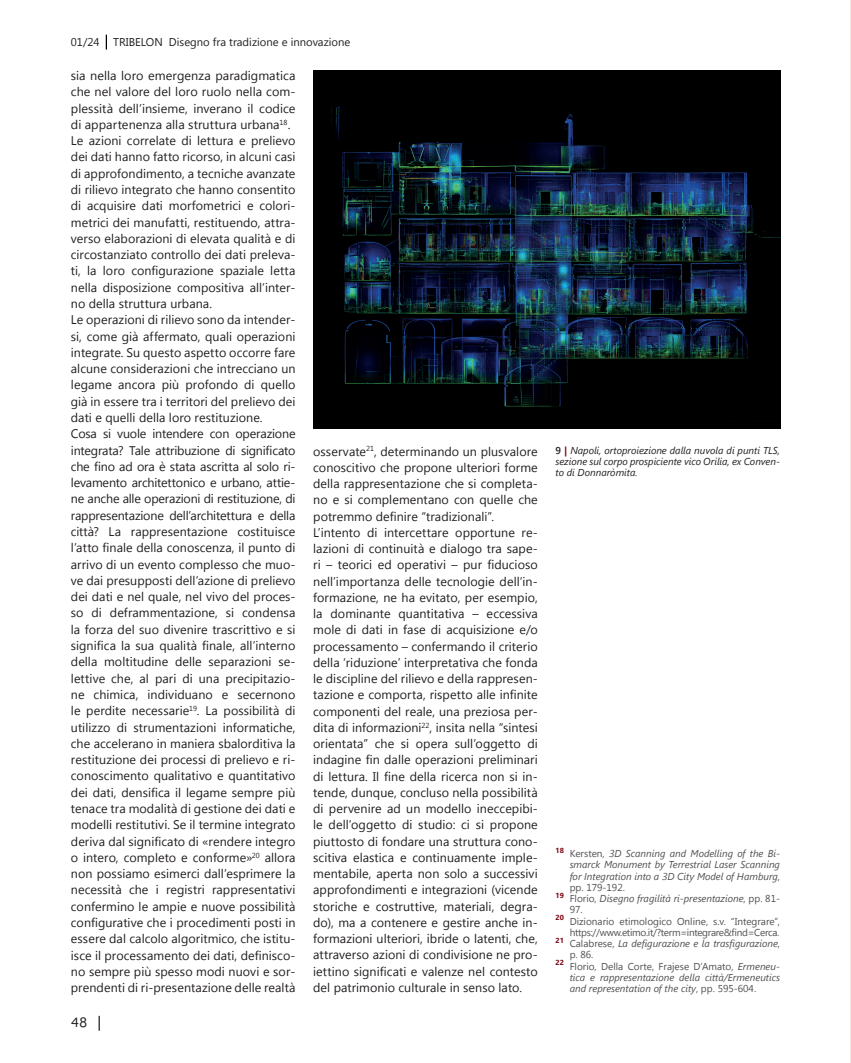
<style>
.page{position:relative;width:851px;height:1063px;background:#fff}
.page>*{position:absolute;margin:0;border:0;box-sizing:border-box;transform-origin:0 0}
.t1{font:12.5px/16.2px "Segoe UI";letter-spacing:.005em;color:#231f20}
.t2{font:12.5px "Sathu";color:#231f20}
.t3{font:11.25px "Segoe UI";color:#231f20}
.t4{font:italic 10px "Segoe UI";color:#505052}
.t5{font:10px "Segoe UI";color:#505052}
.t6{font:italic 10px/11.2px "Segoe UI";color:#231f20;text-align:justify}
.t7{font:10px "Segoe UI";letter-spacing:-.03em;color:#505052}
.s1{font-weight:600;font-style:normal}
.s2{font-weight:700;font-style:normal;color:#7e0412}
.s3{font-style:normal}
.s4{font-style:italic}
</style>
<div class="page">
<svg style="left:850px;top:0;width:1px;height:1063px"></svg>
<svg style="left:106px;top:35px;width:1px;height:15px"></svg>
<svg style="left:99px;top:1016px;width:1px;height:15px"></svg>
<img style="left:313px;top:71px;width:467px;height:358px">
<p class="t3" style="left:71px;top:34px;width:281px">01/24 TRIBELON Disegno fra tradizione e innovazione</p>
<p class="t1" style="left:71px;top:67px;width:226px">sia nella loro emergenza paradigmatica che nel valore del loro ruolo nella com&shy;plessità dell’insieme, inverano il codice di appartenenza alla struttura urbana<sup>18</sup>.<br>Le azioni correlate di lettura e prelievo dei dati hanno fatto ricorso, in alcuni casi di approfondimento, a tecniche avanzate di rilievo integrato che hanno consentito di acquisire dati morfometrici e colori&shy;metrici dei manufatti, restituendo, attra&shy;verso elaborazioni di elevata qualità e di circostanziato controllo dei dati preleva&shy;ti, la loro configurazione spaziale letta nella disposizione compositiva all’inter&shy;no della struttura urbana.<br>Le operazioni di rilievo sono da intender&shy;si, come già affermato, quali operazioni integrate. Su questo aspetto occorre fare alcune considerazioni che intrecciano un legame ancora più profondo di quello già in essere tra i territori del prelievo dei dati e quelli della loro restituzione.<br>Cosa si vuole intendere con operazione integrata? Tale attribuzione di significato che fino ad ora è stata ascritta al solo ri&shy;levamento architettonico e urbano, attie&shy;ne anche alle operazioni di restituzione, di rappresentazione dell’architettura e della città? La rappresentazione costituisce l’atto finale della conoscenza, il punto di arrivo di un evento complesso che muo&shy;ve dai presupposti dell’azione di prelievo dei dati e nel quale, nel vivo del proces&shy;so di deframmentazione, si condensa la forza del suo divenire trascrittivo e si significa la sua qualità finale, all’interno della moltitudine delle separazioni se&shy;lettive che, al pari di una precipitazio&shy;ne chimica, individuano e secernono le perdite necessarie<sup>19</sup>. La possibilità di utilizzo di strumentazioni informatiche, che accelerano in maniera sbalorditiva la restituzione dei processi di prelievo e ri&shy;conoscimento qualitativo e quantitativo dei dati, densifica il legame sempre più tenace tra modalità di gestione dei dati e modelli restitutivi. Se il termine integrato deriva dal significato di «rendere integro o intero, completo e conforme»<sup>20</sup> allora non possiamo esimerci dall’esprimere la necessità che i registri rappresentativi confermino le ampie e nuove possibilità configurative che i procedimenti posti in essere dal calcolo algoritmico, che istitu&shy;isce il processamento dei dati, definisco&shy;no sempre più spesso modi nuovi e sor&shy;prendenti di ri-presentazione delle realtà</p>
<p class="t2" style="left:71px;top:1016px;width:18px">48</p>
<p class="t1" style="left:313px;top:442px;width:226px">osservate<sup>21</sup>, determinando un plusvalore conoscitivo che propone ulteriori forme della rappresentazione che si completa&shy;no e si complementano con quelle che potremmo definire “tradizionali”.<br>L’intento di intercettare opportune re&shy;lazioni di continuità e dialogo tra sape&shy;ri – teorici ed operativi – pur fiducioso nell’importanza delle tecnologie dell’in&shy;formazione, ne ha evitato, per esempio, la dominante quantitativa – eccessiva mole di dati in fase di acquisizione e/o processamento – confermando il criterio della ‘riduzione’ interpretativa che fonda le discipline del rilievo e della rappresen&shy;tazione e comporta, rispetto alle infinite componenti del reale, una preziosa per&shy;dita di informazioni<sup>22</sup>, insita nella “sintesi orientata” che si opera sull’oggetto di indagine fin dalle operazioni preliminari di lettura. Il fine della ricerca non si in&shy;tende, dunque, concluso nella possibilità di pervenire ad un modello ineccepibi&shy;le dell’oggetto di studio: ci si propone piuttosto di fondare una struttura cono&shy;scitiva elastica e continuamente imple&shy;mentabile, aperta non solo a successivi approfondimenti e integrazioni (vicende storiche e costruttive, materiali, degra&shy;do), ma a contenere e gestire anche in&shy;formazioni ulteriori, ibride o latenti, che, attraverso azioni di condivisione ne pro&shy;iettino significati e valenze nel contesto del patrimonio culturale in senso lato.</p>
<p class="t6" style="left:555px;top:444px;width:226px"><span class="s1">9</span> <span class="s2">|</span> Napoli, ortoproiezione dalla nuvola di punti TLS, sezione sul corpo prospiciente vico Orilia, ex Conven&shy;to di Donnaròmita.</p>
<p class="t4" style="left:555px;top:846px;width:226px"><sup>18</sup> <span class="s3">Kersten,</span> 3D Scanning and Modelling of the Bi-</p>
<p class="t4" style="left:569px;top:858px;width:212px">smarck Monument by Terrestrial Laser Scanning</p>
<p class="t4" style="left:569px;top:869px;width:212px">for Integration into a 3D City Model of Hamburg<span class="s3">,</span></p>
<p class="t5" style="left:569px;top:880px;width:57px">pp. 179-192.</p>
<p class="t4" style="left:555px;top:891px;width:226px"><sup>19</sup> <span class="s3">Florio,</span> Disegno fragilità ri-presentazione<span class="s3">, pp. 81-</span></p>
<p class="t5" style="left:569px;top:903px;width:14px">97.</p>
<p class="t5" style="left:555px;top:914px;width:226px"><sup>20</sup> Dizionario etimologico Online, s.v. “Integrare”,</p>
<p class="t7" style="left:569px;top:925px;width:211px">https://www.etimo.it/?term=integrare&amp;find=Cerca.</p>
<p class="t4" style="left:555px;top:936px;width:226px"><sup>21</sup> <span class="s3">Calabrese,</span> La defigurazione e la trasfigurazione<span class="s3">,</span></p>
<p class="t5" style="left:569px;top:948px;width:25px">p. 86.</p>
<p class="t5" style="left:555px;top:959px;width:226px"><sup>22</sup> Florio, Della Corte, Frajese D’Amato, <span class="s4">Ermeneu-</span></p>
<p class="t4" style="left:569px;top:970px;width:212px">tica e rappresentazione della città/Ermeneutics</p>
<p class="t4" style="left:569px;top:981px;width:188px">and representation of the city<span class="s3">, pp. 595-604.</span></p>
</div>
